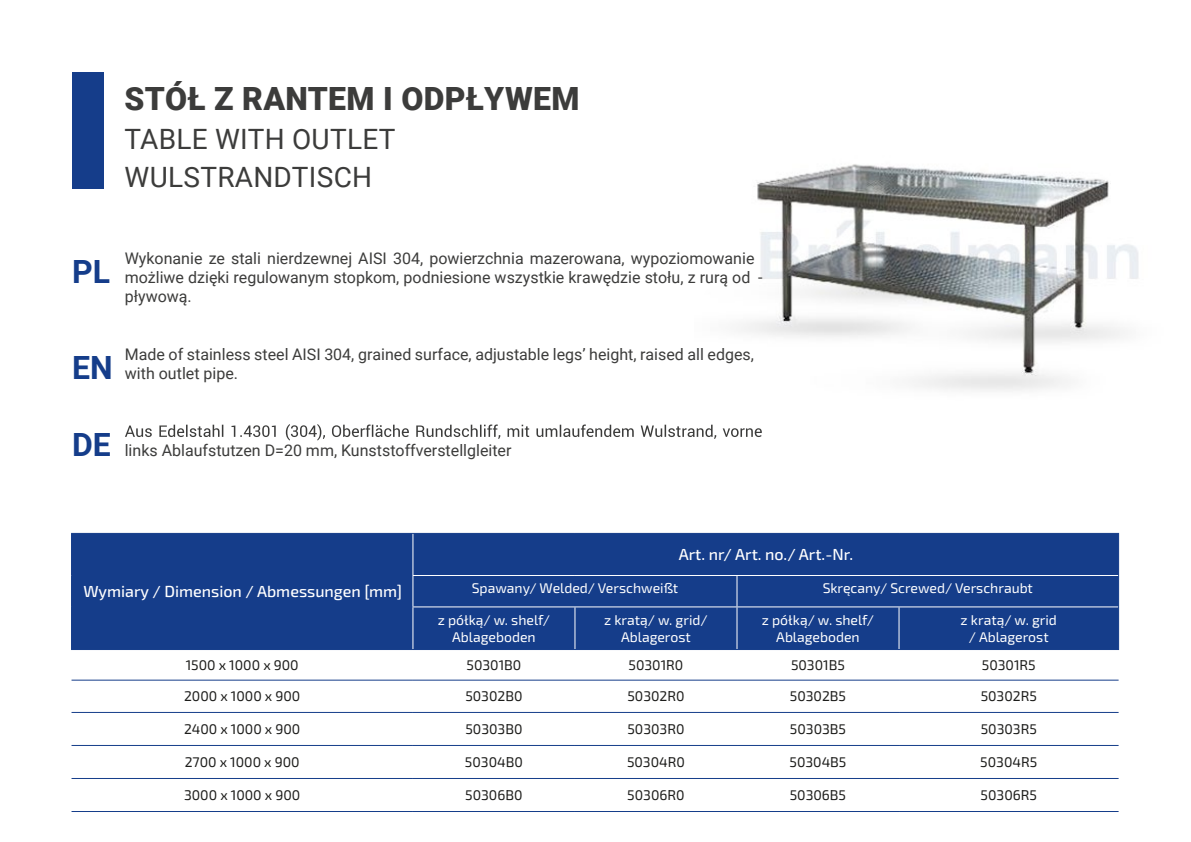
<style>
.page{position:relative;width:1191px;height:842px;background:#fff}
.page>*{position:absolute;margin:0;border:0;box-sizing:border-box;transform-origin:0 0}
.t1{font:900 32px "Roboto";letter-spacing:.01em;color:#3c3c3b}
.t2{font:700 32px "Roboto";color:#153d8a}
.t3{font:28px/38.4px "Roboto";letter-spacing:.01em;color:#3c3c3b}
.t4{font:16px/19.2px "Roboto";color:#3c3c3b}
.t5{font:500 16px "Exo 2";color:#fff}
.t6{font:14px "Exo 2";color:#1d1d1b}
.t7{font:14px/16.8px "Exo 2";color:#fff;text-align:center}
</style>
<div class="page">
<img style="left:741px;top:164px;width:398px;height:227px">
<div style="left:72px;top:534px;width:1046px;height:115px;background:#153d8a"></div>
<hr style="left:71px;top:533px;width:342px;height:1px;background:#153d8a">
<hr style="left:71px;top:534px;width:1px;height:41px;background:#153d8a">
<hr style="left:71px;top:575px;width:1px;height:32px;background:#153d8a">
<hr style="left:71px;top:607px;width:1px;height:42px;background:#153d8a">
<hr style="left:413px;top:533px;width:162px;height:1px;background:#153d8a">
<hr style="left:575px;top:533px;width:162px;height:1px;background:#153d8a">
<hr style="left:737px;top:533px;width:162px;height:1px;background:#153d8a">
<hr style="left:899px;top:533px;width:220px;height:1px;background:#153d8a">
<hr style="left:1118px;top:534px;width:1px;height:41px;background:#153d8a">
<hr style="left:412px;top:534px;width:1px;height:41px;background:#fff">
<hr style="left:736px;top:576px;width:1px;height:30px;background:#fff">
<hr style="left:574px;top:607px;width:1px;height:42px;background:#fff">
<hr style="left:736px;top:607px;width:1px;height:42px;background:#fff">
<hr style="left:412px;top:575px;width:163px;height:1px;background:#fff">
<hr style="left:412px;top:576px;width:1px;height:30px;background:#fff">
<hr style="left:575px;top:575px;width:162px;height:1px;background:#fff">
<hr style="left:737px;top:575px;width:162px;height:1px;background:#fff">
<hr style="left:899px;top:575px;width:219px;height:1px;background:#fff">
<hr style="left:1118px;top:575px;width:1px;height:32px;background:#153d8a">
<hr style="left:412px;top:606px;width:163px;height:1px;background:#fff">
<hr style="left:412px;top:607px;width:1px;height:42px;background:#fff">
<hr style="left:575px;top:606px;width:162px;height:1px;background:#fff">
<hr style="left:737px;top:606px;width:162px;height:1px;background:#fff">
<hr style="left:899px;top:606px;width:219px;height:1px;background:#fff">
<hr style="left:898px;top:607px;width:1px;height:42px;background:#fff">
<hr style="left:1118px;top:607px;width:1px;height:42px;background:#153d8a">
<hr style="left:71px;top:649px;width:342px;height:1px;background:#153d8a">
<hr style="left:413px;top:649px;width:162px;height:1px;background:#153d8a">
<hr style="left:575px;top:649px;width:162px;height:1px;background:#153d8a">
<hr style="left:737px;top:649px;width:162px;height:1px;background:#153d8a">
<hr style="left:899px;top:649px;width:220px;height:1px;background:#153d8a">
<hr style="left:72px;top:680px;width:341px;height:1px;background:#153d8a">
<hr style="left:413px;top:680px;width:162px;height:1px;background:#153d8a">
<hr style="left:575px;top:680px;width:162px;height:1px;background:#153d8a">
<hr style="left:737px;top:680px;width:162px;height:1px;background:#153d8a">
<hr style="left:899px;top:680px;width:219px;height:1px;background:#153d8a">
<hr style="left:72px;top:712px;width:341px;height:1px;background:#153d8a">
<hr style="left:413px;top:712px;width:162px;height:1px;background:#153d8a">
<hr style="left:575px;top:712px;width:162px;height:1px;background:#153d8a">
<hr style="left:737px;top:712px;width:162px;height:1px;background:#153d8a">
<hr style="left:899px;top:712px;width:219px;height:1px;background:#153d8a">
<hr style="left:72px;top:745px;width:341px;height:1px;background:#153d8a">
<hr style="left:413px;top:745px;width:162px;height:1px;background:#153d8a">
<hr style="left:575px;top:745px;width:162px;height:1px;background:#153d8a">
<hr style="left:737px;top:745px;width:162px;height:1px;background:#153d8a">
<hr style="left:899px;top:745px;width:219px;height:1px;background:#153d8a">
<hr style="left:72px;top:778px;width:341px;height:1px;background:#153d8a">
<hr style="left:413px;top:778px;width:162px;height:1px;background:#153d8a">
<hr style="left:575px;top:778px;width:162px;height:1px;background:#153d8a">
<hr style="left:737px;top:778px;width:162px;height:1px;background:#153d8a">
<hr style="left:899px;top:778px;width:219px;height:1px;background:#153d8a">
<hr style="left:72px;top:811px;width:341px;height:1px;background:#153d8a">
<hr style="left:413px;top:811px;width:162px;height:1px;background:#153d8a">
<hr style="left:575px;top:811px;width:162px;height:1px;background:#153d8a">
<hr style="left:737px;top:811px;width:162px;height:1px;background:#153d8a">
<hr style="left:899px;top:811px;width:219px;height:1px;background:#153d8a">
<svg style="left:125px;top:424px;width:637px;height:16px"></svg>
<div style="left:72px;top:72px;width:31px;height:116px;background:#153d8a"></div>
<h1 class="t1" style="left:125px;top:77px;width:456px">STÓŁ Z RANTEM I ODPŁYWEM</h1>
<h2 class="t3" style="left:125px;top:119px;width:272px">TABLE WITH OUTLET<br>WULSTRANDTISCH</h2>
<h1 class="t2" style="left:72px;top:249px;width:39px">PL</h1>
<p class="t4" style="left:125px;top:248px;width:639px">Wykonanie ze stali nierdzewnej AISI 304, powierzchnia mazerowana, wypoziomowanie możliwe dzięki regulowanym stopkom, podniesione wszystkie krawędzie stołu, z rurą od - pływową.</p>
<h1 class="t2" style="left:72px;top:345px;width:42px">EN</h1>
<p class="t4" style="left:125px;top:344px;width:630px">Made of stainless steel AISI 304, grained surface, adjustable legs’ height, raised all edges, with outlet pipe.</p>
<h1 class="t2" style="left:72px;top:422px;width:40px">DE</h1>
<p class="t4" style="left:125px;top:440px;width:388px">links Ablaufstutzen D=20 mm, Kunststoffverstellgleiter</p>
<p class="t5" style="left:678px;top:543px;width:176px">Art. nr/ Art. no./ Art.-Nr.</p>
<p class="t5" style="left:83px;top:580px;width:320px">Wymiary / Dimension / Abmessungen [mm]</p>
<p class="t7" style="left:472px;top:579px;width:208px">Spawany/ Welded/ Verschweißt</p>
<p class="t7" style="left:822px;top:579px;width:212px">Skręcany/ Screwed/ Verschraubt</p>
<p class="t7" style="left:438px;top:611px;width:114px">z półką/ w. shelf/<br>Ablageboden</p>
<p class="t7" style="left:604px;top:611px;width:105px">z kratą/ w. grid/<br>Ablagerost</p>
<p class="t7" style="left:762px;top:611px;width:114px">z półką/ w. shelf/<br>Ablageboden</p>
<p class="t7" style="left:960px;top:611px;width:98px">z kratą/ w. grid / Ablagerost</p>
<p class="t6" style="left:186px;top:655px;width:115px">1500 x 1000 x 900</p>
<p class="t6" style="left:466px;top:655px;width:56px">50301B0</p>
<p class="t6" style="left:628px;top:655px;width:56px">50301R0</p>
<p class="t6" style="left:791px;top:655px;width:55px">50301B5</p>
<p class="t6" style="left:981px;top:655px;width:55px">50301R5</p>
<p class="t6" style="left:184px;top:686px;width:118px">2000 x 1000 x 900</p>
<p class="t6" style="left:465px;top:686px;width:59px">50302B0</p>
<p class="t6" style="left:627px;top:686px;width:59px">50302R0</p>
<p class="t6" style="left:790px;top:686px;width:58px">50302B5</p>
<p class="t6" style="left:980px;top:686px;width:58px">50302R5</p>
<p class="t6" style="left:184px;top:719px;width:118px">2400 x 1000 x 900</p>
<p class="t6" style="left:465px;top:719px;width:59px">50303B0</p>
<p class="t6" style="left:627px;top:719px;width:58px">50303R0</p>
<p class="t6" style="left:790px;top:719px;width:58px">50303B5</p>
<p class="t6" style="left:980px;top:719px;width:58px">50303R5</p>
<p class="t6" style="left:185px;top:752px;width:116px">2700 x 1000 x 900</p>
<p class="t6" style="left:465px;top:752px;width:59px">50304B0</p>
<p class="t6" style="left:627px;top:752px;width:59px">50304R0</p>
<p class="t6" style="left:789px;top:752px;width:58px">50304B5</p>
<p class="t6" style="left:980px;top:752px;width:58px">50304R5</p>
<p class="t6" style="left:184px;top:785px;width:118px">3000 x 1000 x 900</p>
<p class="t6" style="left:465px;top:785px;width:59px">50306B0</p>
<p class="t6" style="left:627px;top:785px;width:59px">50306R0</p>
<p class="t6" style="left:790px;top:785px;width:58px">50306B5</p>
<p class="t6" style="left:980px;top:785px;width:58px">50306R5</p>
</div>
